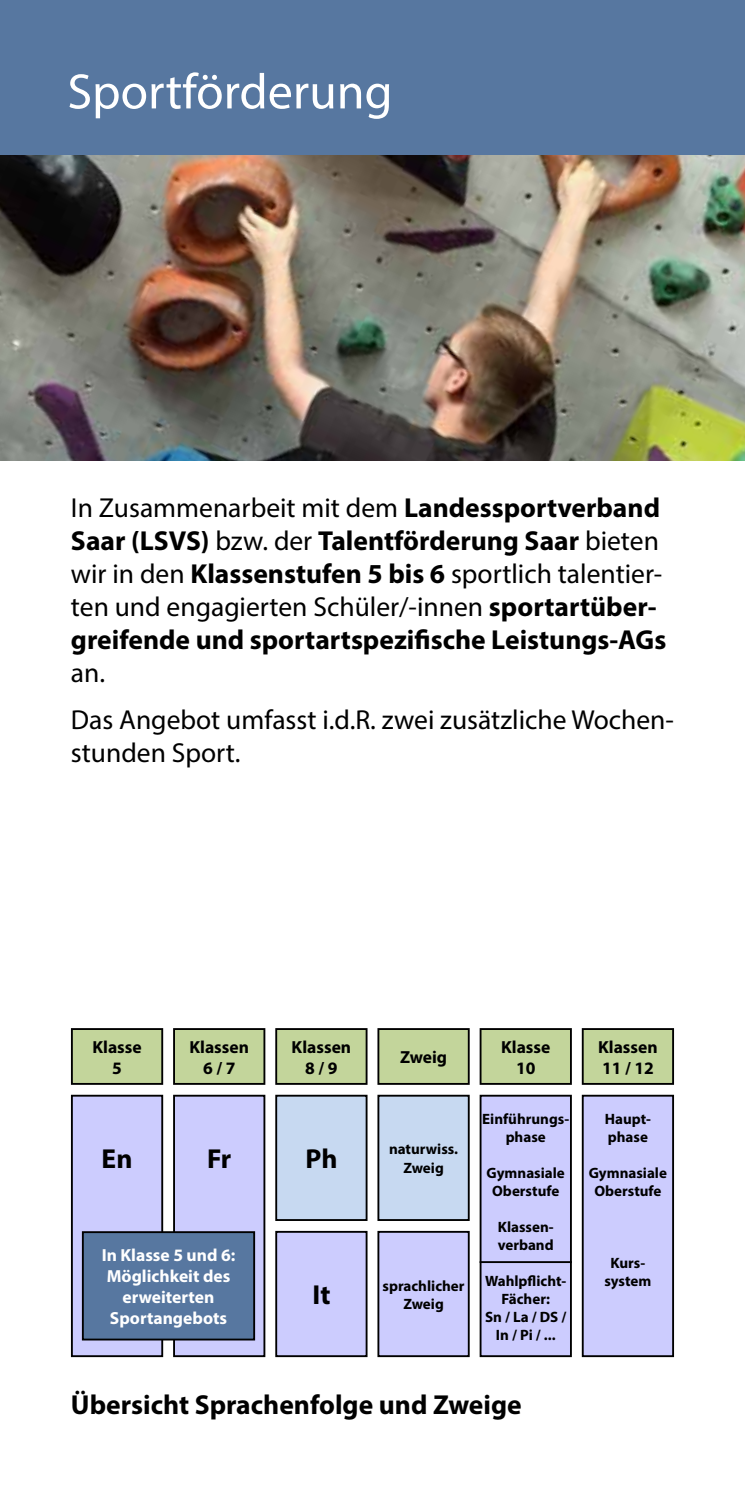
<style>
.page{position:relative;width:745px;height:1489px;background:#fff}
.page>*{position:absolute;margin:0;border:0;box-sizing:border-box;transform-origin:0 0}
.t1{font:50px "Myriad Pro";color:#fff}
.t2{font:700 27.5px/33px "Myriad Pro";color:#000}
.t3{font:27.5px/47.2px "Myriad Pro";color:#000}
.t4{font:700 17.5px/21px "Myriad Pro";color:#000;text-align:center}
.t5{font:700 17.5px/21px "Myriad Pro";color:#fff;text-align:center}
.t6{font:700 15px/18px "Myriad Pro";color:#000;text-align:center}
.s1{font-weight:400}
</style>
<div class="page">
<div style="left:0;top:0;width:744px;height:156px;background:#5777a0"></div>
<img style="left:1px;top:156px;width:743px;height:305px">
<img style="left:0;top:156px;width:1px;height:305px">
<div style="left:72px;top:1028px;width:90px;height:55px;background:#c3d59b"></div>
<div style="left:71px;top:1028px;width:92px;height:56px;border:2px solid #000"></div>
<div style="left:276px;top:1028px;width:90px;height:55px;background:#c3d59b"></div>
<div style="left:275px;top:1028px;width:92px;height:56px;border:2px solid #000"></div>
<div style="left:174px;top:1028px;width:90px;height:55px;background:#c3d59b"></div>
<div style="left:173px;top:1028px;width:92px;height:56px;border:2px solid #000"></div>
<div style="left:378px;top:1028px;width:90px;height:55px;background:#c3d59b"></div>
<div style="left:377px;top:1028px;width:92px;height:56px;border:2px solid #000"></div>
<div style="left:582px;top:1028px;width:90px;height:55px;background:#c3d59b"></div>
<div style="left:581px;top:1028px;width:92px;height:56px;border:2px solid #000"></div>
<div style="left:480px;top:1028px;width:90px;height:55px;background:#c3d59b"></div>
<div style="left:479px;top:1028px;width:92px;height:56px;border:2px solid #000"></div>
<div style="left:72px;top:1095px;width:90px;height:260px;background:#ccccfe"></div>
<div style="left:71px;top:1094px;width:92px;height:262px;border:2px solid #000"></div>
<div style="left:174px;top:1095px;width:90px;height:260px;background:#ccccfe"></div>
<div style="left:173px;top:1094px;width:92px;height:262px;border:2px solid #000"></div>
<div style="left:276px;top:1231px;width:90px;height:124px;background:#ccccfe"></div>
<div style="left:275px;top:1230px;width:92px;height:126px;border:2px solid #000"></div>
<div style="left:378px;top:1231px;width:90px;height:124px;background:#ccccfe"></div>
<div style="left:377px;top:1230px;width:92px;height:126px;border:2px solid #000"></div>
<div style="left:582px;top:1095px;width:90px;height:260px;background:#ccccfe"></div>
<div style="left:581px;top:1094px;width:92px;height:262px;border:2px solid #000"></div>
<div style="left:480px;top:1095px;width:90px;height:260px;background:#ccccfe"></div>
<div style="left:479px;top:1094px;width:92px;height:262px;border:2px solid #000"></div>
<div style="left:276px;top:1095px;width:90px;height:124px;background:#c7d9f1"></div>
<div style="left:275px;top:1094px;width:92px;height:126px;border:2px solid #000"></div>
<div style="left:378px;top:1095px;width:90px;height:124px;background:#c7d9f1"></div>
<div style="left:377px;top:1094px;width:92px;height:126px;border:2px solid #000"></div>
<hr style="left:479px;top:1260px;width:92px;height:2px;background:#000">
<div style="left:83px;top:1231px;width:171px;height:108px;background:#5777a0"></div>
<div style="left:82px;top:1231px;width:173px;height:109px;border:2px solid #000"></div>
<h1 class="t1" style="left:67px;top:61px;width:326px">Sportförderung</h1>
<p class="t2" style="left:71px;top:490px;width:596px"><span class="s1">In Zusammenarbeit mit dem</span> Landessportverband Saar (LSVS) <span class="s1">bzw. der</span> Talentförderung Saar <span class="s1">bieten wir in den</span> Klassenstufen 5 bis 6 <span class="s1">sportlich talentier&shy;ten und engagierten Schüler/-innen</span> sportartüber&shy;greifende und sportartspezifische Leistungs-AGs</p>
<p class="t3" style="left:71px;top:648px;width:604px">an.<br>Das Angebot umfasst i.d.R. zwei zusätzliche Wochen-</p>
<p class="t3" style="left:71px;top:729px;width:171px">stunden Sport.</p>
<p class="t4" style="left:92px;top:1035px;width:51px">Klasse<br>5</p>
<p class="t4" style="left:189px;top:1035px;width:61px">Klassen<br>6 / 7</p>
<p class="t4" style="left:597px;top:1035px;width:61px;text-align:left">Klassen<br>11 / 12</p>
<p class="t4" style="left:291px;top:1035px;width:61px">Klassen<br>8 / 9</p>
<p class="t4" style="left:501px;top:1035px;width:51px">Klasse<br>10</p>
<p class="t4" style="left:400px;top:1046px;width:49px">Zweig</p>
<p class="t2" style="left:102px;top:1141px;width:32px">En</p>
<p class="t2" style="left:207px;top:1141px;width:26px">Fr</p>
<p class="t5" style="left:102px;top:1243px;width:135px">In Klasse 5 und 6:<br>Möglichkeit des erweiterten<br>Sportangebots</p>
<p class="t2" style="left:305px;top:1141px;width:34px">Ph</p>
<p class="t2" style="left:312px;top:1277px;width:20px">It</p>
<p class="t6" style="left:389px;top:1139px;width:71px">naturwiss.<br>Zweig</p>
<p class="t6" style="left:382px;top:1275px;width:83px">sprachlicher<br>Zweig</p>
<p class="t6" style="left:482px;top:1108px;width:88px">Einführungs&shy;phase</p>
<p class="t6" style="left:486px;top:1162px;width:80px">Gymnasiale<br>Oberstufe</p>
<p class="t6" style="left:497px;top:1216px;width:57px;text-align:left">Klassen&shy;verband</p>
<p class="t6" style="left:485px;top:1270px;width:83px">Wahlpflicht-<br>Fächer:<br>Sn / La / DS /<br>In / Pi / ...</p>
<p class="t2" style="left:71px;top:1386px;width:452px">Übersicht Sprachenfolge und Zweige</p>
<p class="t6" style="left:604px;top:1108px;width:48px;text-align:left">Haupt&shy;phase</p>
<p class="t6" style="left:588px;top:1162px;width:80px">Gymnasiale<br>Oberstufe</p>
<p class="t6" style="left:604px;top:1252px;width:48px">Kurs&shy;system</p>
</div>
